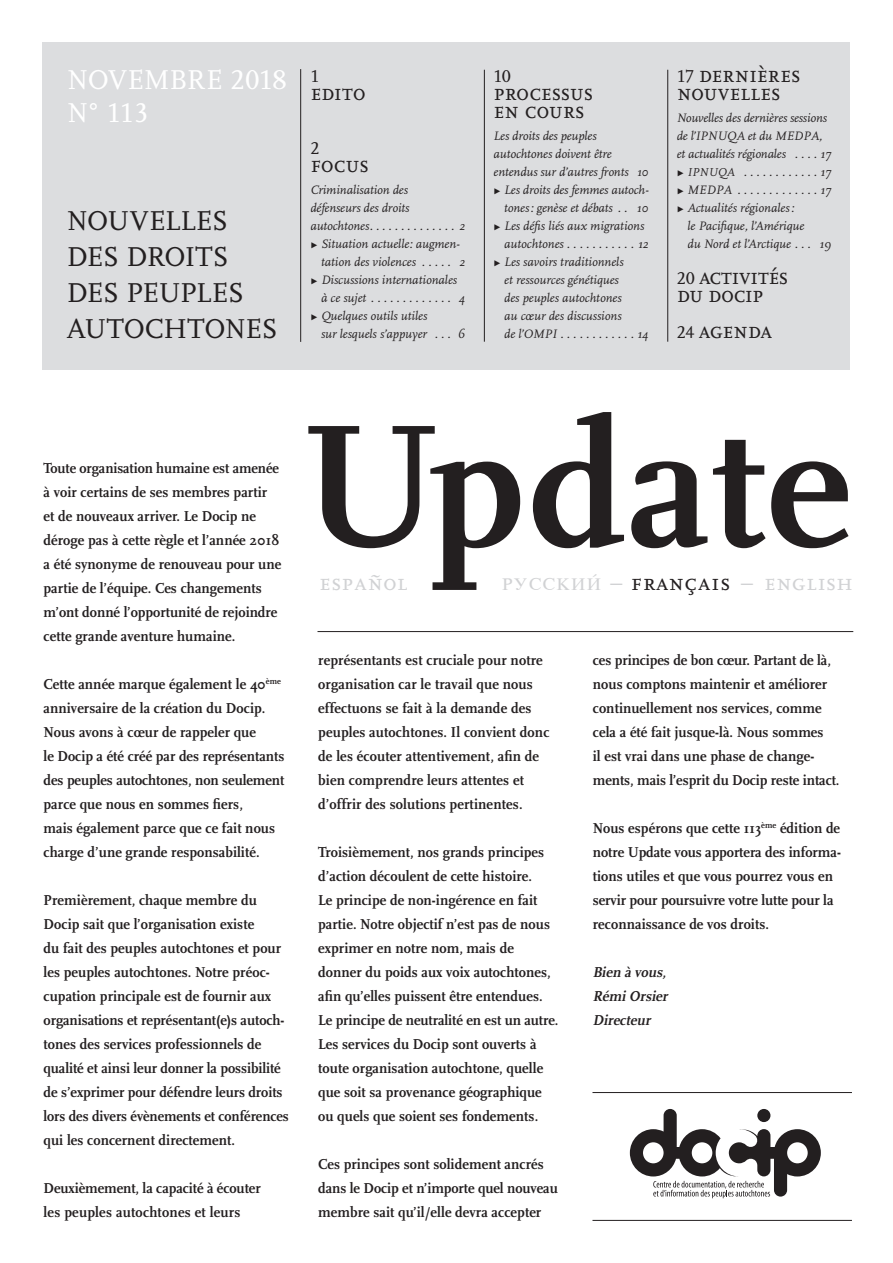
<style>
.page{position:relative;width:893px;height:1263px;background:#fff}
.page>*{position:absolute;margin:0;border:0;box-sizing:border-box;transform-origin:0 0}
.t1{font:700 181.5px "Scala";letter-spacing:.01em;color:#231f20}
.t2{font:28.5px/36px "Scala Caps";letter-spacing:-.01em;color:#231f20}
.t3{font:28.5px/33px "Scala Caps";letter-spacing:-.01em;color:#fff}
.t4{font:24px/18px "Scala Caps";letter-spacing:-.01em;color:#231f20;scale:.95 1}
.t5{font:24px "Scala Caps";letter-spacing:.015em;color:#d1d2d4}
.t6{font:18px "Scala Caps";color:#231f20}
.t7{font:700 15px/24px "Scala";letter-spacing:.005em;color:#231f20;scale:.95 1}
.t8{font:700 15px/24px "Scala";letter-spacing:.005em;color:#231f20;scale:.94 1}
.t9{font:italic 700 15px/24px "Scala";color:#231f20;text-align:justify;scale:.95 1}
.t10{font:italic 12.75px "Scala";color:#231f20}
.s1{font-style:normal;font-size:12px}
.s2{font-size:18px}
.s3{font-size:12px}
.s4{font-family:"MACC Times";font-size:17.25px}
.s5{color:#231f20}
</style>
<div class="page">
<hr style="left:317px;top:631px;width:536px;height:1px;background:#231f20">
<hr style="left:592px;top:1092px;width:260px;height:1px;background:#231f20">
<hr style="left:592px;top:1220px;width:260px;height:1px;background:#231f20">
<svg style="left:630px;top:1109px;width:191px;height:89px"></svg>
<div style="left:43px;top:43px;width:807px;height:327px;background:#dcdddf"></div>
<hr style="left:300px;top:69px;width:1px;height:273px;background:#231f20">
<hr style="left:484px;top:70px;width:1px;height:272px;background:#231f20">
<hr style="left:667px;top:70px;width:1px;height:272px;background:#231f20">
<h2 class="t3" style="left:67px;top:64px;width:221px">NOVEMbRE 2018<br>N° 113</h2>
<p class="t6" style="left:310px;top:66px;width:10px">1</p>
<h3 class="t4" style="left:310px;top:83px;width:60px">edito</h3>
<h2 class="t2" style="left:67px;top:203px;width:213px">NOUVELLES<br>DES DROITS<br>DES PEUPLES<br>AUTOCHTONES</h2>
<p class="t6" style="left:310px;top:138px;width:10px">2</p>
<h3 class="t4" style="left:310px;top:155px;width:63px">focus</h3>
<p class="t10" style="left:310px;top:183px;width:99px">Criminalisation des</p>
<p class="t10" style="left:310px;top:201px;width:100px">défenseurs des droits</p>
<p class="t10" style="left:310px;top:219px;width:156px">autochtones . . . . . . . . . . . . . 2</p>
<p class="t10" style="left:310px;top:237px;width:151px"><span class="s1">Ω</span> Situation actuelle: augmen-</p>
<p class="t10" style="left:321px;top:255px;width:145px">tation des violences . . . . . 2</p>
<p class="t10" style="left:310px;top:273px;width:148px"><span class="s1">Ω</span> Discussions internationales</p>
<p class="t10" style="left:321px;top:291px;width:145px">à ce sujet . . . . . . . . . . . . . 4</p>
<p class="t10" style="left:310px;top:309px;width:118px"><span class="s1">Ω</span> Quelques outils utiles</p>
<p class="t10" style="left:321px;top:327px;width:145px">sur lesquels s’appuyer . . . 6</p>
<p class="t6" style="left:494px;top:66px;width:19px">10</p>
<h3 class="t4" style="left:494px;top:83px;width:106px">processus en cours</h3>
<p class="t10" style="left:494px;top:129px;width:104px">Les droits des peuples</p>
<p class="t10" style="left:494px;top:147px;width:120px">autochtones doivent être</p>
<p class="t10" style="left:494px;top:165px;width:156px">entendus sur d’autres fronts 10</p>
<p class="t10" style="left:494px;top:183px;width:156px"><span class="s1">Ω</span> Les droits des femmes autoch-</p>
<p class="t10" style="left:504px;top:201px;width:145px">tones: genèse et débats . . 10</p>
<p class="t10" style="left:494px;top:219px;width:152px"><span class="s1">Ω</span> Les défis liés aux migrations</p>
<p class="t10" style="left:504px;top:237px;width:145px">autochtones . . . . . . . . . . 12</p>
<p class="t10" style="left:494px;top:255px;width:131px"><span class="s1">Ω</span> Les savoirs traditionnels</p>
<p class="t10" style="left:504px;top:273px;width:116px">et ressources génétiques</p>
<p class="t10" style="left:504px;top:291px;width:119px">des peuples autochtones</p>
<p class="t10" style="left:504px;top:309px;width:119px">au cœur des discussions</p>
<p class="t10" style="left:504px;top:327px;width:145px">de l’OMPI . . . . . . . . . . . 14</p>
<h3 class="t4" style="left:677px;top:65px;width:131px"><span class="s2">17</span> dernières nouvelles</h3>
<p class="t10" style="left:677px;top:111px;width:152px">Nouvelles des dernières sessions</p>
<p class="t10" style="left:677px;top:129px;width:147px">de l’IPNUQA et du MEDPA,</p>
<p class="t10" style="left:677px;top:147px;width:156px">et actualités régionales . . . 17</p>
<p class="t10" style="left:677px;top:165px;width:156px"><span class="s1">Ω</span> <span class="s3">IPNUQA</span> . . . . . . . . . . . 17</p>
<p class="t10" style="left:677px;top:183px;width:156px"><span class="s1">Ω</span> MEDPA . . . . . . . . . . . . 17</p>
<p class="t10" style="left:677px;top:201px;width:119px"><span class="s1">Ω</span> Actualités régionales:</p>
<p class="t10" style="left:687px;top:219px;width:118px">le Pacifique, l’Amérique</p>
<p class="t10" style="left:687px;top:237px;width:145px">du Nord et l’Arctique . . . 19</p>
<h3 class="t4" style="left:677px;top:268px;width:119px"><span class="s2">20</span> activités du docip</h3>
<h3 class="t4" style="left:677px;top:322px;width:102px"><span class="s2">24</span> agenda</h3>
<p class="t8" style="left:44px;top:456px;width:255px">Toute organisation humaine est amenée à voir certains de ses membres partir et de nouveaux arriver. Le Docip ne déroge pas à cette règle et l’année 2018 a été synonyme de renouveau pour une partie de l’équipe. Ces changements m’ont donné l’opportunité de rejoindre cette grande aventure humaine.</p>
<p class="t7" style="left:44px;top:672px;width:255px">Cette année marque également le 40<sup>ème </sup>anniversaire de la création du Docip.<br>Nous avons à cœur de rappeler que<br>le Docip a été créé par des représentants des peuples autochtones, non seulement parce que nous en sommes fiers,<br>mais également parce que ce fait nous charge d’une grande responsabilité.</p>
<p class="t7" style="left:44px;top:888px;width:260px">Premièrement, chaque membre du Docip sait que l’organisation existe<br>du fait des peuples autochtones et pour les peuples autochtones. Notre préoc&shy;cupation principale est de fournir aux organisations et représentant(e)s autoch&shy;tones des services professionnels de qualité et ainsi leur donner la possibilité de s’exprimer pour défendre leurs droits lors des divers évènements et conférences qui les concernent directement.</p>
<p class="t7" style="left:44px;top:1176px;width:230px">Deuxièmement, la capacité à écouter les peuples autochtones et leurs</p>
<h1 class="t1" style="left:299px;top:384px;width:553px">Update</h1>
<h3 class="t5" style="left:319px;top:569px;width:89px">español</h3>
<h3 class="t5" style="left:502px;top:569px;width:353px"><span class="s4">RUSSKIÜ</span> – <span class="s5">français</span> – english</h3>
<p class="t7" style="left:318px;top:648px;width:245px">représentants est cruciale pour notre organisation car le travail que nous effectuons se fait à la demande des peuples autochtones. Il convient donc de les écouter attentivement, afin de bien comprendre leurs attentes et d’offrir des solutions pertinentes.</p>
<p class="t7" style="left:318px;top:840px;width:254px">Troisièmement, nos grands principes d’action découlent de cette histoire.<br>Le principe de non-ingérence en fait partie. Notre objectif n’est pas de nous exprimer en notre nom, mais de donner du poids aux voix autochtones, afin qu’elles puissent être entendues.<br>Le principe de neutralité en est un autre.<br>Les services du Docip sont ouverts à toute organisation autochtone, quelle que soit sa provenance géographique ou quels que soient ses fondements.</p>
<p class="t7" style="left:318px;top:1152px;width:254px">Ces principes sont solidement ancrés dans le Docip et n’importe quel nouveau membre sait qu’il/elle devra accepter</p>
<p class="t7" style="left:593px;top:648px;width:261px">ces principes de bon cœur. Partant de là, nous comptons maintenir et améliorer continuellement nos services, comme cela a été fait jusque-là. Nous sommes<br>il est vrai dans une phase de change&shy;ments, mais l’esprit du Docip reste intact.</p>
<p class="t7" style="left:593px;top:816px;width:263px">Nous espérons que cette 113<sup>ème</sup> édition de notre Update vous apportera des informa&shy;tions utiles et que vous pourrez vous en servir pour poursuivre votre lutte pour la reconnaissance de vos droits.</p>
<p class="t9" style="left:593px;top:960px;width:83px">Bien à vous, RémiOrsier Directeur</p>
</div>
